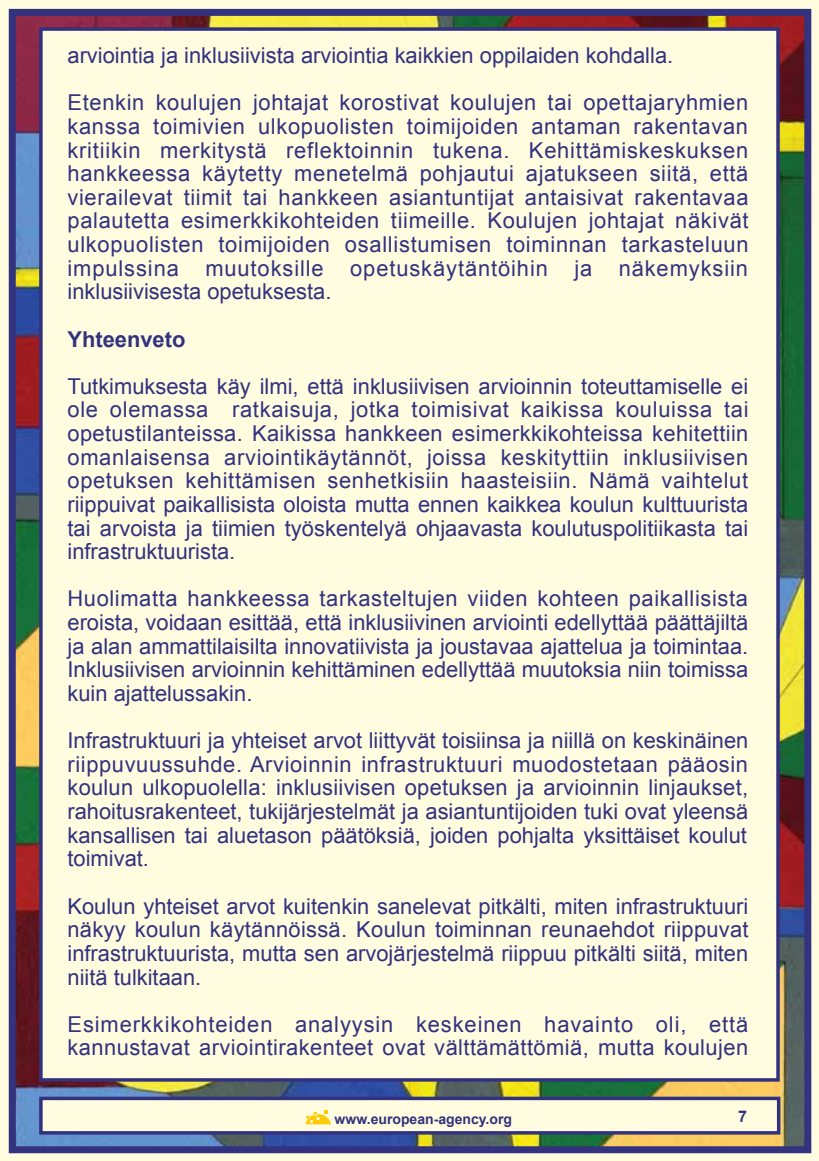
<style>
.page{position:relative;width:819px;height:1161px;background:#fff}
.page>*{position:absolute;margin:0;border:0;box-sizing:border-box;transform-origin:0 0}
.t1{font:21.88px/23.6px "Arial";color:#32327f;text-align:justify}
.t2{font:21.88px/23.6px "Arial";letter-spacing:.02em;color:#32327f}
.t3{font:700 21.88px "Arial";color:#32327f}
.t4{font:700 16.1px "Arial";color:#32327f}
.t5{font:700 14px "Arial";color:#32327f}
</style>
<div class="page">
<img style="left:17px;top:17px;width:786px;height:1128px">
<div style="left:0;top:0;width:819px;height:12px;background:#fffcdf"></div>
<div style="left:807px;top:0;width:12px;height:1161px;background:#fffcdf"></div>
<div style="left:0;top:1150px;width:819px;height:11px;background:#fffcdf"></div>
<div style="left:0;top:0;width:12px;height:1161px;background:#fffcdf"></div>
<div style="left:9px;top:9px;width:802px;height:1144px;border:7px solid #32327f"></div>
<div style="left:39px;top:27px;width:740px;height:1054px;background:#fffcdf;border:4px solid #32327f"></div>
<div style="left:39px;top:1096px;width:741px;height:38px;background:#fffcdf;border:4px solid #32327f"></div>
<svg style="left:305px;top:1111px;width:26px;height:13px"></svg>
<p class="t1" style="left:67px;top:32px;width:682px;line-height:47.2px">arviointia ja inklusiivista arviointia kaikkien oppilaiden kohdalla.<br>Etenkin koulujen johtajat korostivat koulujen tai opettajaryhmien</p>
<p class="t1" style="left:67px;top:115px;width:682px">kanssa toimivien ulkopuolisten toimijoiden antaman rakentavan kritiikin merkitystä reflektoinnin tukena. Kehittämiskeskuksen hankkeessa käytetty menetelmä pohjautui ajatukseen siitä, että vierailevat tiimit tai hankkeen asiantuntijat antaisivat rakentavaa palautetta esimerkkikohteiden tiimeille. Koulujen johtajat näkivät ulkopuolisten toimijoiden osallistumisen toiminnan tarkasteluun impulssina muutoksille opetuskäytäntöihin ja näkemyksiin inklusiivisesta opetuksesta.</p>
<p class="t3" style="left:67px;top:324px;width:119px">Yhteenveto</p>
<p class="t1" style="left:67px;top:374px;width:682px">Tutkimuksesta käy ilmi, että inklusiivisen arvioinnin toteuttamiselle ei ole olemassa ratkaisuja, jotka toimisivat kaikissa kouluissa tai opetustilanteissa. Kaikissa hankkeen esimerkkikohteissa kehitettiin omanlaisensa arviointikäytännöt, joissa keskityttiin inklusiivisen opetuksen kehittämisen senhetkisiin haasteisiin. Nämä vaihtelut riippuivat paikallisista oloista mutta ennen kaikkea koulun kulttuurista tai arvoista ja tiimien työskentelyä ohjaavasta koulutuspolitiikasta tai infrastruktuurista.</p>
<p class="t1" style="left:67px;top:587px;width:682px">Huolimatta hankkeessa tarkasteltujen viiden kohteen paikallisista eroista, voidaan esittää, että inklusiivinen arviointi edellyttää päättäjiltä ja alan ammattilaisilta innovatiivista ja joustavaa ajattelua ja toimintaa.<br>Inklusiivisen arvioinnin kehittäminen edellyttää muutoksia niin toimissa kuin ajattelussakin.</p>
<p class="t1" style="left:67px;top:729px;width:682px">Infrastruktuuri ja yhteiset arvot liittyvät toisiinsa ja niillä on keskinäinen riippuvuussuhde. Arvioinnin infrastruktuuri muodostetaan pääosin koulun ulkopuolella: inklusiivisen opetuksen ja arvioinnin linjaukset, rahoitusrakenteet, tukijärjestelmät ja asiantuntijoiden tuki ovat yleensä kansallisen tai aluetason päätöksiä, joiden pohjalta yksittäiset koulut toimivat.</p>
<p class="t1" style="left:67px;top:894px;width:682px">Koulun yhteiset arvot kuitenkin sanelevat pitkälti, miten infrastruktuuri näkyy koulun käytännöissä. Koulun toiminnan reunaehdot riippuvat infrastruktuurista, mutta sen arvojärjestelmä riippuu pitkälti siitä, miten niitä tulkitaan.</p>
<p class="t2" style="left:67px;top:1012px;width:682px">Esimerkkikohteiden analyysin keskeinen havainto oli, että kannustavat arviointirakenteet ovat välttämättömiä, mutta koulujen</p>
<p class="t5" style="left:334px;top:1110px;width:179px">www.european-agency.org</p>
<p class="t4" style="left:738px;top:1106px;width:10px">7</p>
</div>
